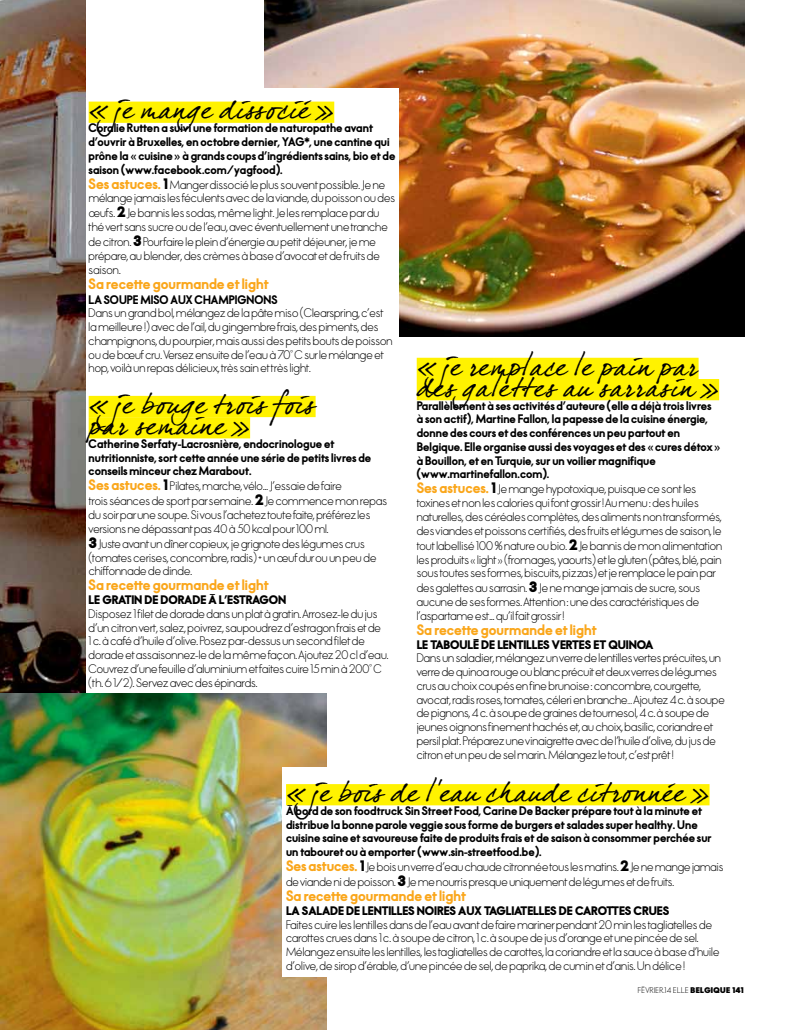
<style>
.page{position:relative;width:798px;height:1030px;background:#fff}
.page>*{position:absolute;margin:0;border:0;box-sizing:border-box;transform-origin:0 0}
.t1{font:31.25px "Dear Joe 4 full";color:#000}
.t2{font:800 13.75px "Elle Nova C";letter-spacing:.005em;color:#faa61a}
.t3{font:11.25px/13.8px "Elle Nova C";letter-spacing:.005em;color:#000}
.t4{font:800 11.25px/13.8px "Elle Nova C";letter-spacing:.005em;color:#000}
.t5{font:800 11.25px "Elle Nova C";letter-spacing:.005em;color:#000}
.t6{font:7.5px "Elle Nova C";letter-spacing:.05em;color:#000}
.s1{font-weight:800;font-size:13.75px;color:#faa61a}
.s2{font-weight:800;font-size:13.75px}
.s3{font-weight:900}
</style>
<div class="page">
<img style="left:0;top:0;width:85px;height:693px">
<img style="left:264px;top:0;width:480px;height:337px">
<div style="left:89px;top:89px;width:310px;height:284px;background:#fff"></div>
<div style="left:89px;top:102px;width:245px;height:21px;background:#fff200"></div>
<img style="left:0;top:693px;width:326px;height:336px">
<div style="left:282px;top:767px;width:444px;height:209px;background:#fff"></div>
<div style="left:286px;top:784px;width:423px;height:21px;background:#fff200"></div>
<div style="left:416px;top:358px;width:282px;height:21px;background:#fff200"></div>
<div style="left:416px;top:379px;width:302px;height:21px;background:#fff200"></div>
<div style="left:89px;top:396px;width:226px;height:21px;background:#fff200"></div>
<div style="left:89px;top:417px;width:161px;height:21px;background:#fff200"></div>
<h1 class="t1" style="left:89px;top:89px;width:247px">«je mange dissocié»</h1>
<p class="t4" style="left:89px;top:121px;width:308px">Coralie Rutten a suivi une formation de naturopathe avant d’ouvrir à Bruxelles, en octobre dernier, YAG*, une cantine qui prône la «cuisine» à grands coups d’ingrédients sains, bio et de saison (www.facebook.com/yagfood).</p>
<p class="t3" style="left:89px;top:178px;width:308px"><span class="s1">Ses astuces.</span> <span class="s2">1</span> Manger dissocié le plus souvent possible. Je ne mélange jamais les féculents avec de la viande, du poisson ou des</p>
<p class="t3" style="left:89px;top:207px;width:300px">œufs. <span class="s2">2</span> Je bannis les sodas, même light. Je les remplace par du thé vert sans sucre ou de l’eau, avec éventuellement une tranche</p>
<p class="t3" style="left:89px;top:235px;width:292px">de citron. <span class="s2">3</span> Pour faire le plein d’énergie au petit déjeuner, je me prépare, au blender, des crèmes à base d’avocat et de fruits de saison.</p>
<p class="t2" style="left:89px;top:275px;width:181px">Sa recette gourmande et light</p>
<p class="t4" style="left:89px;top:293px;width:190px">LA SOUPE MISO AUX CHAMPIGNONS</p>
<p class="t3" style="left:89px;top:307px;width:305px">Dans un grand bol, mélangez de la pâte miso (Clearspring, c’est la meilleure!) avec de l’ail, du gingembre frais, des piments, des champignons, du pourpier, mais aussi des petits bouts de poisson ou de bœuf cru. Versez ensuite de l’eau à 70°C sur le mélange et hop, voilà un repas délicieux, très sain et très light.</p>
<h1 class="t1" style="left:89px;top:383px;width:228px">«je bouge trois fois</h1>
<h1 class="t1" style="left:89px;top:405px;width:163px">par semaine»</h1>
<p class="t4" style="left:89px;top:437px;width:284px">Catherine Serfaty-Lacrosnière, endocrinologue et nutritionniste, sort cette année une série de petits livres de conseils minceur chez Marabout.</p>
<p class="t3" style="left:89px;top:479px;width:300px;line-height:15px"><span class="s1">Ses astuces.</span> <span class="s2">1</span> Pilates, marche, vélo... J’essaie de faire<br>trois séances de sport par semaine. <span class="s2">2</span> Je commence mon repas</p>
<p class="t3" style="left:89px;top:508px;width:283px">du soir par une soupe. Si vous l’achetez toute faite, préférez les versions ne dépassant pas 40 à 50kcal pour 100ml.</p>
<p class="t3" style="left:89px;top:537px;width:289px"><span class="s2">3</span> Juste avant un dîner copieux, je grignote des légumes crus (tomates cerises, concombre, radis) + un œuf dur ou un peu de chiffonnade de dinde.</p>
<p class="t2" style="left:89px;top:577px;width:181px">Sa recette gourmande et light</p>
<p class="t5" style="left:89px;top:593px;width:30px">LE GRATIN</p>
<p class="t5" style="left:144px;top:593px;width:25px">DE DORADE</p>
<p class="t5" style="left:208px;top:593px;width:27px">Á L’ESTRA</p>
<p class="t5" style="left:259px;top:593px;width:19px">GON</p>
<p class="t3" style="left:89px;top:607px;width:301px">Disposez 1 filet de dorade dans un plat à gratin. Arrosez-le du jus d’un citron vert, salez, poivrez, saupoudrez d’estragon frais et de<br>1 c. à café d’huile d’olive. Posez par-dessus un second filet de dorade et assaisonnez-le de la même façon. Ajoutez 20cl d’eau.<br>Couvrez d’une feuille d’aluminium et faites cuire 15min à 200°C (th. 6 1/2). Servez avec des épinards.</p>
<h1 class="t1" style="left:416px;top:345px;width:283px">«je remplace le pain par</h1>
<h1 class="t1" style="left:416px;top:367px;width:304px">des galettes au sarrasin»</h1>
<p class="t4" style="left:416px;top:399px;width:305px">Parallèlement à ses activités d’auteure (elle a déjà trois livres à son actif), Martine Fallon, la papesse de la cuisine énergie, donne des cours et des conférences un peu partout en Belgique. Elle organise aussi des voyages et des «cures détox» à Bouillon, et en Turquie, sur un voilier magnifique (www.martinefallon.com).</p>
<p class="t3" style="left:416px;top:483px;width:306px"><span class="s1">Ses astuces.</span> <span class="s2">1</span> Je mange hypotoxique, puisque ce sont les toxines et non les calories qui font grossir! Au menu : des huiles naturelles, des céréales complètes, des aliments non transformés, des viandes et poissons certifiés, des fruits et légumes de saison, le</p>
<p class="t3" style="left:416px;top:539px;width:307px;text-align:justify">tout labellisé 100% nature ou bio. <span class="s2">2</span> Je bannis de mon alimentation les produits « light» (fromages, yaourts) et le gluten (pâtes, blé, pain sous toutes ses formes, biscuits, pizzas) et je remplace le pain par</p>
<p class="t3" style="left:416px;top:581px;width:285px;text-align:justify">des galettes au sarrasin. <span class="s2">3</span> Je ne mange jamais de sucre, sous aucune de ses formes. Attention : une des caractéristiques de l’aspartame est... qu’il fait grossir!</p>
<p class="t2" style="left:416px;top:621px;width:181px">Sa recette gourmande et light</p>
<p class="t5" style="left:416px;top:637px;width:88px">LE TABOULÉ DE LENTILLES</p>
<p class="t5" style="left:551px;top:637px;width:8px">VERTES</p>
<p class="t5" style="left:593px;top:637px;width:41px">ET QUINOA</p>
<p class="t3" style="left:416px;top:651px;width:309px">Dans un saladier, mélangez un verre de lentilles vertes précuites, un verre de quinoa rouge ou blanc précuit et deux verres de légumes crus au choix coupés en fine brunoise: concombre, courgette, avocat, radis roses, tomates, céleri en branche… Ajoutez 4 c. à soupe de pignons, 4 c. à soupe de graines de tournesol, 4 c. à soupe de jeunes oignons finement hachés et, au choix, basilic, coriandre et persil plat. Préparez une vinaigrette avec de l’huile d’olive, du jus de citron et un peu de sel marin. Mélangez le tout, c’est prêt!</p>
<h1 class="t1" style="left:286px;top:771px;width:425px">«je bois de l’eau chaude citronnée»</h1>
<p class="t4" style="left:286px;top:803px;width:427px">À bord de son foodtruck Sin Street Food, Carine De Backer prépare tout à la minute et distribue la bonne parole veggie sous forme de burgers et salades super healthy. Une cuisine saine et savoureuse faite de produits frais et de saison à consommer perchée sur un tabouret ou à emporter (www.sin-streetfood.be).</p>
<p class="t3" style="left:286px;top:859px;width:439px;line-height:15px"><span class="s1">Ses astuces.</span> <span class="s2">1</span> Je bois un verre d’eau chaude citronnée tous les matins. <span class="s2">2</span> Je ne mange jamais de viande ni de poisson.<span class="s2">3</span> Je me nourris presque uniquement de légumes et de fruits.</p>
<p class="t2" style="left:286px;top:887px;width:181px">Sa recette gourmande et light</p>
<p class="t5" style="left:286px;top:903px;width:24px">LA SALADE</p>
<p class="t5" style="left:346px;top:903px;width:23px">DE LENTILLES</p>
<p class="t5" style="left:417px;top:903px;width:8px">NOIRES</p>
<p class="t5" style="left:458px;top:903px;width:55px">AUX TAGLIATELLES</p>
<p class="t5" style="left:558px;top:903px;width:25px">DE CAROTTES</p>
<p class="t5" style="left:633px;top:903px;width:31px">CRUES</p>
<p class="t3" style="left:286px;top:917px;width:434px">Faites cuire les lentilles dans de l’eau avant de faire mariner pendant 20 min les tagliatelles de carottes crues dans 1 c. à soupe de citron, 1 c. à soupe de jus d’orange et une pincée de sel.<br>Mélangez ensuite les lentilles, les tagliatelles de carottes, la coriandre et la sauce à base d’huile d’olive, de sirop d’érable, d’une pincée de sel, de paprika, de cumin et d’anis. Un délice !</p>
<p class="t6" style="left:637px;top:986px;width:107px">février.14 ELLE <span class="s3">BELGIQUE 141</span></p>
</div>
